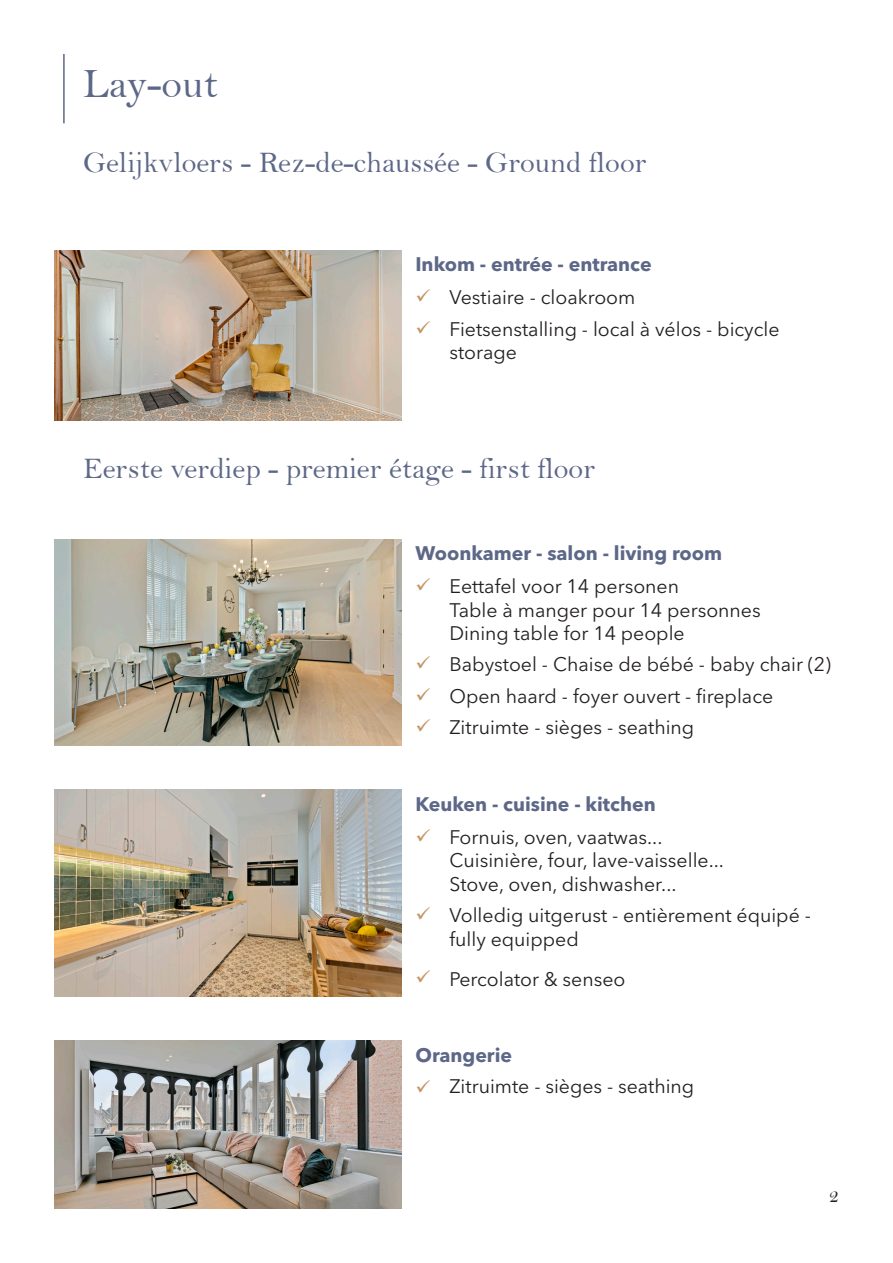
<style>
.page{position:relative;width:893px;height:1263px;background:#fff}
.page>*{position:absolute;margin:0;border:0;box-sizing:border-box;transform-origin:0 0}
.t1{font:42px "Bell";color:#5d6787}
.t2{font:30px "Bell";color:#5d6787}
.t3{font:19.5px/23.4px "Avenir Next LT Pro";color:#231f20}
.t4{font:700 19.5px "Avenir Next LT Pro";color:#5d6787}
.t5{font:19.5px "Bell";color:#231f20}
</style>
<div class="page">
<hr style="left:63px;top:54px;width:2px;height:69px;background:#5d6787">
<img style="left:54px;top:250px;width:348px;height:171px">
<img style="left:54px;top:539px;width:348px;height:206px">
<img style="left:54px;top:790px;width:348px;height:206px">
<img style="left:54px;top:1041px;width:348px;height:168px">
<p class="t1" style="left:83px;top:59px;width:136px">Lay-out</p>
<p class="t2" style="left:83px;top:144px;width:565px">Gelijkvloers - Rez-de-chaussée - Ground floor</p>
<p class="t4" style="left:415px;top:252px;width:238px">Inkom - entrée - entrance</p>
<p class="t3" style="left:449px;top:286px;width:187px">Vestiaire - cloakroom</p>
<p class="t3" style="left:449px;top:317px;width:332px">Fietsenstalling - local à vélos - bicycle storage</p>
<p class="t2" style="left:83px;top:450px;width:514px">Eerste verdiep - premier étage - first floor</p>
<p class="t4" style="left:415px;top:541px;width:308px">Woonkamer - salon - living room</p>
<p class="t3" style="left:449px;top:574px;width:231px">Eettafel voor 14 personen</p>
<p class="t3" style="left:449px;top:598px;width:313px">Table à manger pour 14 personnes</p>
<p class="t3" style="left:449px;top:621px;width:237px">Dining table for 14 people</p>
<p class="t3" style="left:449px;top:653px;width:383px">Babystoel - Chaise de bébé - baby chair (2)</p>
<p class="t3" style="left:449px;top:684px;width:325px">Open haard - foyer ouvert - fireplace</p>
<p class="t3" style="left:449px;top:716px;width:246px">Zitruimte - sièges - seathing</p>
<p class="t4" style="left:415px;top:792px;width:242px">Keuken - cuisine - kitchen</p>
<p class="t3" style="left:449px;top:825px;width:214px">Fornuis, oven, vaatwas...</p>
<p class="t3" style="left:449px;top:849px;width:276px">Cuisinière, four, lave-vaisselle...</p>
<p class="t3" style="left:449px;top:872px;width:229px">Stove, oven, dishwasher...</p>
<p class="t3" style="left:449px;top:904px;width:363px">Volledig uitgerust - entièrement équipé - fully equipped</p>
<p class="t3" style="left:449px;top:967px;width:177px">Percolator &amp; senseo</p>
<p class="t4" style="left:415px;top:1043px;width:98px">Orangerie</p>
<p class="t3" style="left:449px;top:1075px;width:246px">Zitruimte - sièges - seathing</p>
<p class="t5" style="left:829px;top:1184px;width:11px">2</p>
</div>
